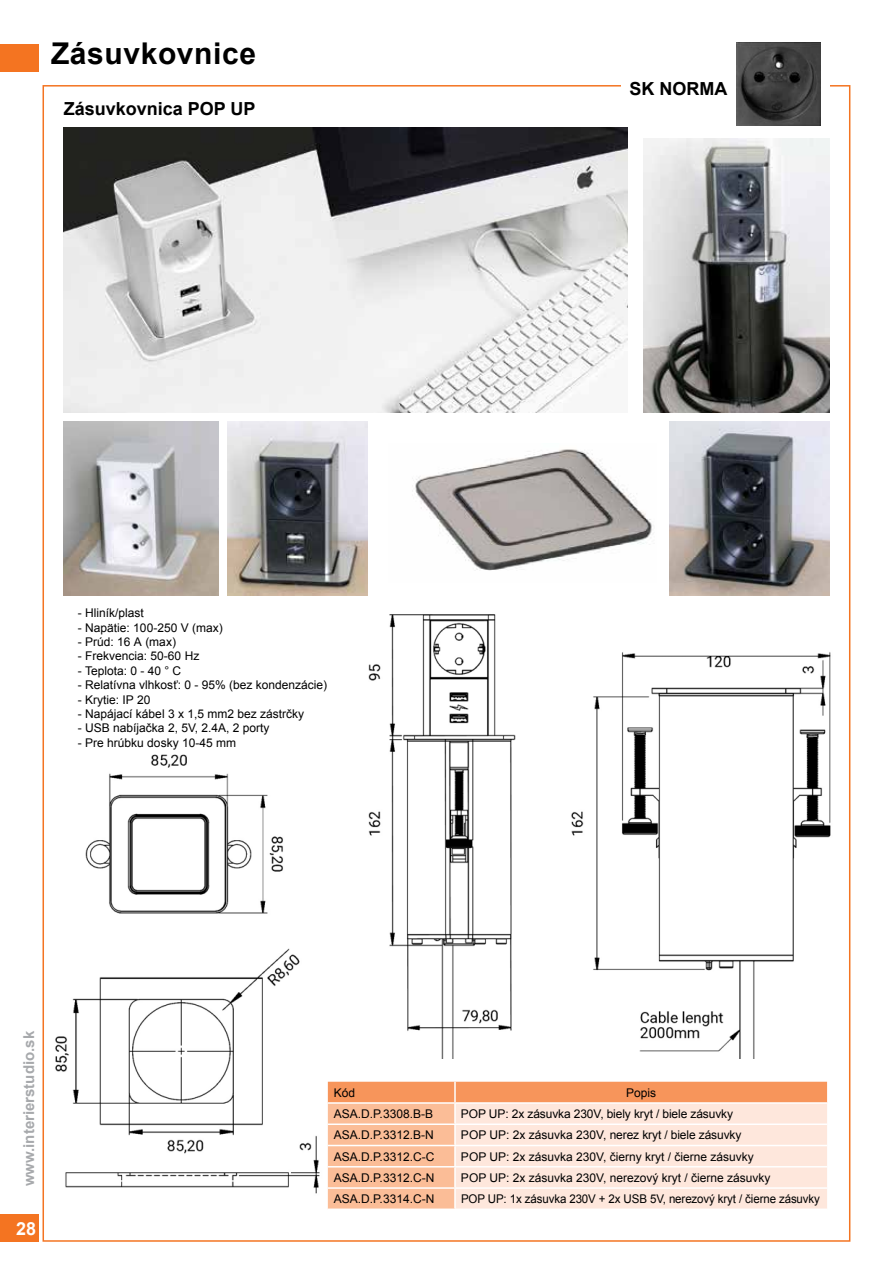
<style>
.page{position:relative;width:893px;height:1263px;background:#fff}
.page>*{position:absolute;margin:0;border:0;box-sizing:border-box;transform-origin:0 0}
.t1{font:700 30px "Arial";letter-spacing:.02em;color:#000}
.t2{font:700 18px "Arial";color:#000}
.t3{font:700 18px "Arial";color:#fff}
.t4{font:700 15px "Arial";color:#a7a9ac}
.t5{font:12px "Arial";color:#000}
.t6{font:12px "Arial";color:#000;scale:.96 1}
</style>
<div class="page">
<div style="left:0;top:1214px;width:38px;height:28px;background:#f47421"></div>
<div style="left:0;top:45px;width:38px;height:27px;background:#f47421"></div>
<img style="left:64px;top:128px;width:563px;height:284px">
<img style="left:415px;top:449px;width:237px;height:122px">
<img style="left:368px;top:614px;width:463px;height:445px">
<img style="left:55px;top:754px;width:265px;height:440px">
<svg style="left:328px;top:1082px;width:499px;height:126px"></svg>
<img style="left:736px;top:42px;width:85px;height:83px">
<img style="left:227px;top:421px;width:141px;height:174px">
<img style="left:643px;top:138px;width:186px;height:274px">
<img style="left:64px;top:421px;width:154px;height:174px">
<img style="left:669px;top:421px;width:160px;height:174px">
<h1 class="t1" style="left:51px;top:33px;width:207px">Zásuvkovnice</h1>
<h2 class="t2" style="left:64px;top:96px;width:193px">Zásuvkovnica POP UP</h2>
<h2 class="t2" style="left:629px;top:76px;width:99px">SK NORMA</h2>
<p class="t5" style="left:78px;top:605px;width:68px">- Hliník/plast</p>
<p class="t5" style="left:78px;top:619px;width:146px">- Napätie: 100-250 V (max)</p>
<p class="t5" style="left:78px;top:634px;width:100px">- Prúd: 16 А (max)</p>
<p class="t5" style="left:78px;top:648px;width:123px">- Frekvencia: 50-60 Hz</p>
<p class="t5" style="left:78px;top:662px;width:105px">- Teplota: 0 - 40 ° C</p>
<p class="t5" style="left:78px;top:677px;width:251px">- Relatívna vlhkosť: 0 - 95% (bez kondenzácie)</p>
<p class="t5" style="left:78px;top:691px;width:74px">- Krytie: IP 20</p>
<p class="t5" style="left:78px;top:706px;width:228px">- Napájací kábel 3 x 1,5 mm2 bez zástrčky</p>
<p class="t5" style="left:78px;top:720px;width:193px">- USB nabíjačka 2, 5V, 2.4A, 2 porty</p>
<p class="t5" style="left:78px;top:734px;width:160px">- Pre hrúbku dosky 10-45 mm</p>
<p class="t4" style="left:18px;top:1186px;width:157px;rotate:-90deg">www.interierstudio.sk</p>
<h2 class="t3" style="left:16px;top:1216px;width:22px">28</h2>
<p class="t5" style="left:334px;top:1084px;width:23px">Kód</p>
<p class="t5" style="left:626px;top:1084px;width:32px">Popis</p>
<p class="t5" style="left:334px;top:1105px;width:101px">ASA.D.P.3308.B-B</p>
<p class="t5" style="left:461px;top:1105px;width:274px">POP UP: 2x zásuvka 230V, biely kryt / biele zásuvky</p>
<p class="t5" style="left:334px;top:1127px;width:101px">ASA.D.P.3312.B-N</p>
<p class="t5" style="left:461px;top:1127px;width:282px">POP UP: 2x zásuvka 230V, nerez kryt / biele zásuvky</p>
<p class="t5" style="left:334px;top:1148px;width:102px">ASA.D.P.3312.C-C</p>
<p class="t5" style="left:461px;top:1148px;width:294px">POP UP: 2x zásuvka 230V, čierny kryt / čierne zásuvky</p>
<p class="t5" style="left:334px;top:1169px;width:102px">ASA.D.P.3312.C-N</p>
<p class="t5" style="left:461px;top:1169px;width:311px">POP UP: 2x zásuvka 230V, nerezový kryt / čierne zásuvky</p>
<p class="t5" style="left:334px;top:1190px;width:102px">ASA.D.P.3314.C-N</p>
<p class="t6" style="left:461px;top:1190px;width:375px">POP UP: 1x zásuvka 230V + 2x USB 5V, nerezový kryt / čierne zásuvky</p>
</div>
